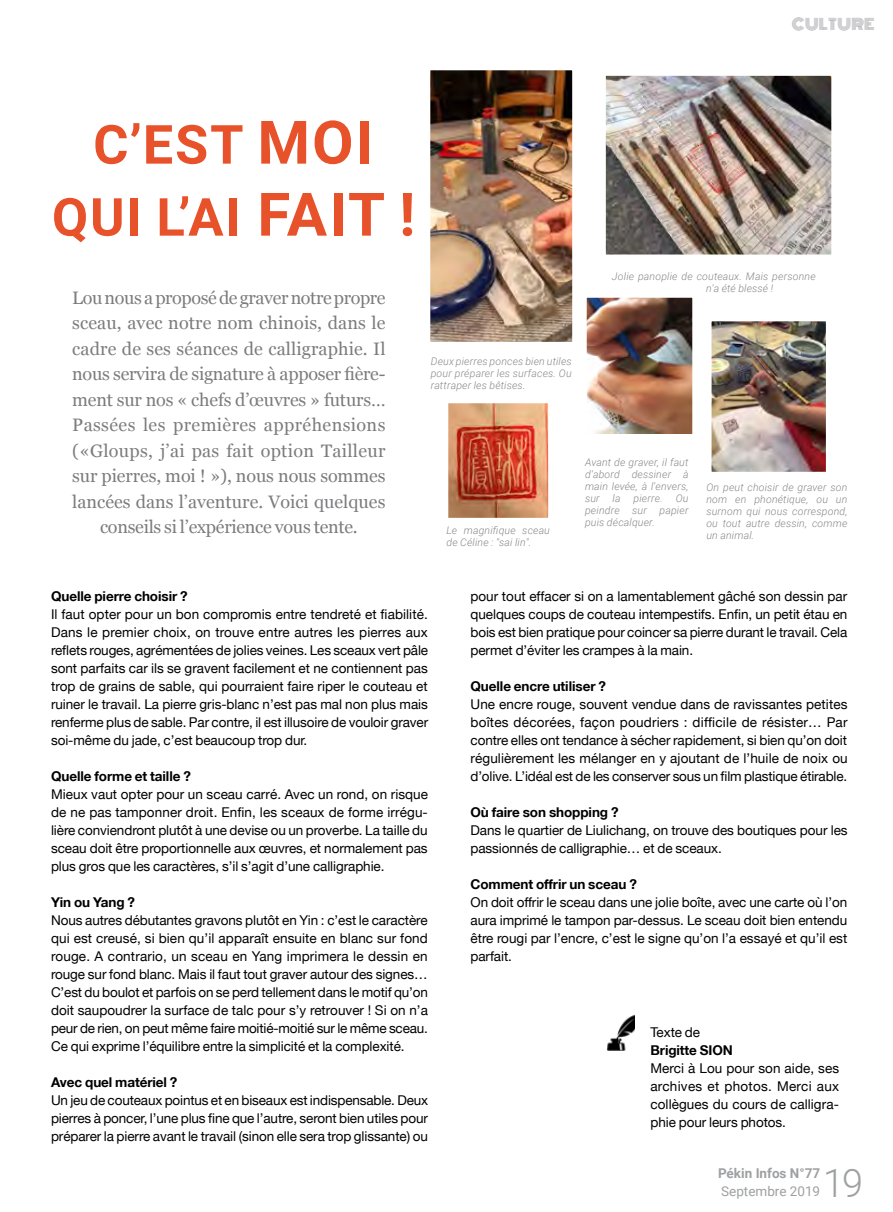
<style>
.page{position:relative;width:893px;height:1212px;background:#fff}
.page>*{position:absolute;margin:0;border:0;box-sizing:border-box;transform-origin:0 0}
.t1{font:700 54px "Roboto";color:#e8522a}
.t2{font:700 52.5px "Roboto";color:#e8522a}
.t3{font:300 39.15px "Roboto";color:#9ea0a2}
.t4{font:18px/25.5px "Georgia";color:#7b7c7e;text-align:center}
.t5{font:15px "Monoton";letter-spacing:.02em;color:#a7a8aa}
.t6{font:13.5px/18px "Helvetica Neue LT";letter-spacing:-.005em;color:#000;text-align:justify}
.t7{font:700 13.5px "Helvetica Neue LT";letter-spacing:-.005em;color:#000}
.t8{font:700 13.5px "Roboto";color:#9ea0a2}
.t9{font:13.5px "Roboto";color:#9ea0a2}
.t10{font:italic 300 10.5px/12px "Roboto";letter-spacing:.015em;color:#87888a;text-align:justify}
.s1{font-size:60px}
</style>
<div class="page">
<img style="left:607px;top:1015px;width:27px;height:35px">
<img style="left:712px;top:322px;width:113px;height:149px">
<div style="left:707px;top:317px;width:123px;height:159px;border:4px solid #fff"></div>
<img style="left:607px;top:77px;width:223px;height:176px">
<div style="left:598px;top:68px;width:241px;height:194px;border:8px solid #fff"></div>
<img style="left:431px;top:71px;width:141px;height:270px">
<div style="left:424px;top:64px;width:155px;height:284px;border:6px solid #fff"></div>
<img style="left:587px;top:298px;width:105px;height:135px">
<img style="left:449px;top:404px;width:99px;height:113px">
<div style="left:444px;top:399px;width:109px;height:123px;border:4px solid #fff"></div>
<p class="t5" style="left:792px;top:13px;width:84px">CULTURE</p>
<h1 class="t1" style="left:93px;top:107px;width:281px">C’EST <span class="s1">MOI</span></h1>
<h2 class="t2" style="left:52px;top:180px;width:365px">QUI L’AI <span class="s1">FAIT !</span></h2>
<p class="t4" style="left:72px;top:285px;width:315px">Lou nous a proposé de graver notre propre sceau, avec notre nom chinois, dans le cadre de ses séances de calligraphie. Il nous servira de signature à apposer fière&shy;ment sur nos « chefs d’œuvres » futurs… Passées les premières appréhensions («Gloups, j’ai pas fait option Tailleur sur pierres, moi ! »), nous nous sommes lancées dans l’aventure. Voici quelques conseils si l’expérience vous tente.</p>
<p class="t10" style="left:431px;top:355px;width:143px">Deux pierres ponces bien utiles pour préparer les surfaces. Ou rattraper les bêtises.</p>
<p class="t10" style="left:706px;top:270px;width:111px;text-indent:-94px">Jolie panoplie de couteaux. Mais personne n'a été blessé !</p>
<p class="t10" style="left:446px;top:524px;width:105px">Le magnifique sceau de Céline : "sai lin".</p>
<p class="t10" style="left:585px;top:456px;width:105px">Avant de graver, il faut d'abord dessiner à main levée, à l'envers, sur la pierre. Ou peindre sur papier puis décalquer.</p>
<p class="t10" style="left:706px;top:480px;width:143px">On peut choisir de graver son nom en phonétique, ou un surnom qui nous correspond, ou tout autre dessin, comme un animal.</p>
<p class="t7" style="left:51px;top:587px;width:138px">Quelle pierre choisir ?</p>
<p class="t6" style="left:51px;top:605px;width:379px">Il faut opter pour un bon compromis entre tendreté et fiabilité.<br>Dans le premier choix, on trouve entre autres les pierres aux reflets rouges, agrémentées de jolies veines. Les sceaux vert pâle sont parfaits car ils se gravent facilement et ne contiennent pas trop de grains de sable, qui pourraient faire riper le couteau et ruiner le travail. La pierre gris-blanc n’est pas mal non plus mais renferme plus de sable. Par contre, il est illusoire de vouloir graver soi-même du jade, c’est beaucoup trop dur.</p>
<p class="t7" style="left:51px;top:767px;width:141px">Quelle forme et taille ?</p>
<p class="t6" style="left:51px;top:785px;width:379px">Mieux vaut opter pour un sceau carré. Avec un rond, on risque de ne pas tamponner droit. Enfin, les sceaux de forme irrégu&shy;lière conviendront plutôt à une devise ou un proverbe. La taille du sceau doit être proportionnelle aux œuvres, et normalement pas plus gros que les caractères, s’il s’agit d’une calligraphie.</p>
<p class="t7" style="left:51px;top:893px;width:85px">Yin ou Yang ?</p>
<p class="t6" style="left:51px;top:911px;width:378px">Nous autres débutantes gravons plutôt en Yin : c’est le caractère qui est creusé, si bien qu’il apparaît ensuite en blanc sur fond rouge. A contrario, un sceau en Yang imprimera le dessin en rouge sur fond blanc. Mais il faut tout graver autour des signes… C’est du boulot et parfois on se perd tellement dans le motif qu’on doit saupoudrer la surface de talc pour s’y retrouver ! Si on n’a peur de rien, on peut même faire moitié-moitié sur le même sceau.<br>Ce qui exprime l’équilibre entre la simplicité et la complexité.</p>
<p class="t7" style="left:51px;top:1073px;width:128px">Avec quel matériel ?</p>
<p class="t6" style="left:51px;top:1091px;width:379px">Un jeu de couteaux pointus et en biseaux est indispensable. Deux pierres à poncer, l’une plus fine que l’autre, seront bien utiles pour préparer la pierre avant le travail (sinon elle sera trop glissante) ou</p>
<p class="t6" style="left:470px;top:587px;width:378px">pour tout effacer si on a lamentablement gâché son dessin par quelques coups de couteau intempestifs. Enfin, un petit étau en bois est bien pratique pour coincer sa pierre durant le travail. Cela permet d’éviter les crampes à la main.</p>
<p class="t7" style="left:470px;top:677px;width:137px">Quelle encre utiliser ?</p>
<p class="t6" style="left:470px;top:695px;width:379px">Une encre rouge, souvent vendue dans de ravissantes petites boîtes décorées, façon poudriers : difficile de résister… Par contre elles ont tendance à sécher rapidement, si bien qu’on doit régulièrement les mélanger en y ajoutant de l’huile de noix ou d’olive. L’idéal est de les conserver sous un film plastique étirable.</p>
<p class="t7" style="left:470px;top:803px;width:150px">Où faire son shopping ?</p>
<p class="t6" style="left:470px;top:821px;width:379px">Dans le quartier de Liulichang, on trouve des boutiques pour les passionnés de calligraphie… et de sceaux.</p>
<p class="t7" style="left:470px;top:875px;width:168px">Comment offrir un sceau ?</p>
<p class="t6" style="left:470px;top:893px;width:378px">On doit offrir le sceau dans une jolie boîte, avec une carte où l’on aura imprimé le tampon par-dessus. Le sceau doit bien entendu être rougi par l’encre, c’est le signe qu’on l’a essayé et qu’il est parfait.</p>
<p class="t6" style="left:650px;top:1023px;width:51px">Texte de</p>
<p class="t7" style="left:650px;top:1041px;width:84px">Brigitte SION</p>
<p class="t6" style="left:650px;top:1059px;width:190px">Merci à Lou pour son aide, ses archives et photos. Merci aux collègues du cours de calligra&shy;phie pour leurs photos.</p>
<p class="t8" style="left:718px;top:1164px;width:104px">Pékin Infos N°77</p>
<p class="t9" style="left:721px;top:1182px;width:100px">Septembre 2019</p>
<h3 class="t3" style="left:823px;top:1155px;width:42px">19</h3>
</div>
